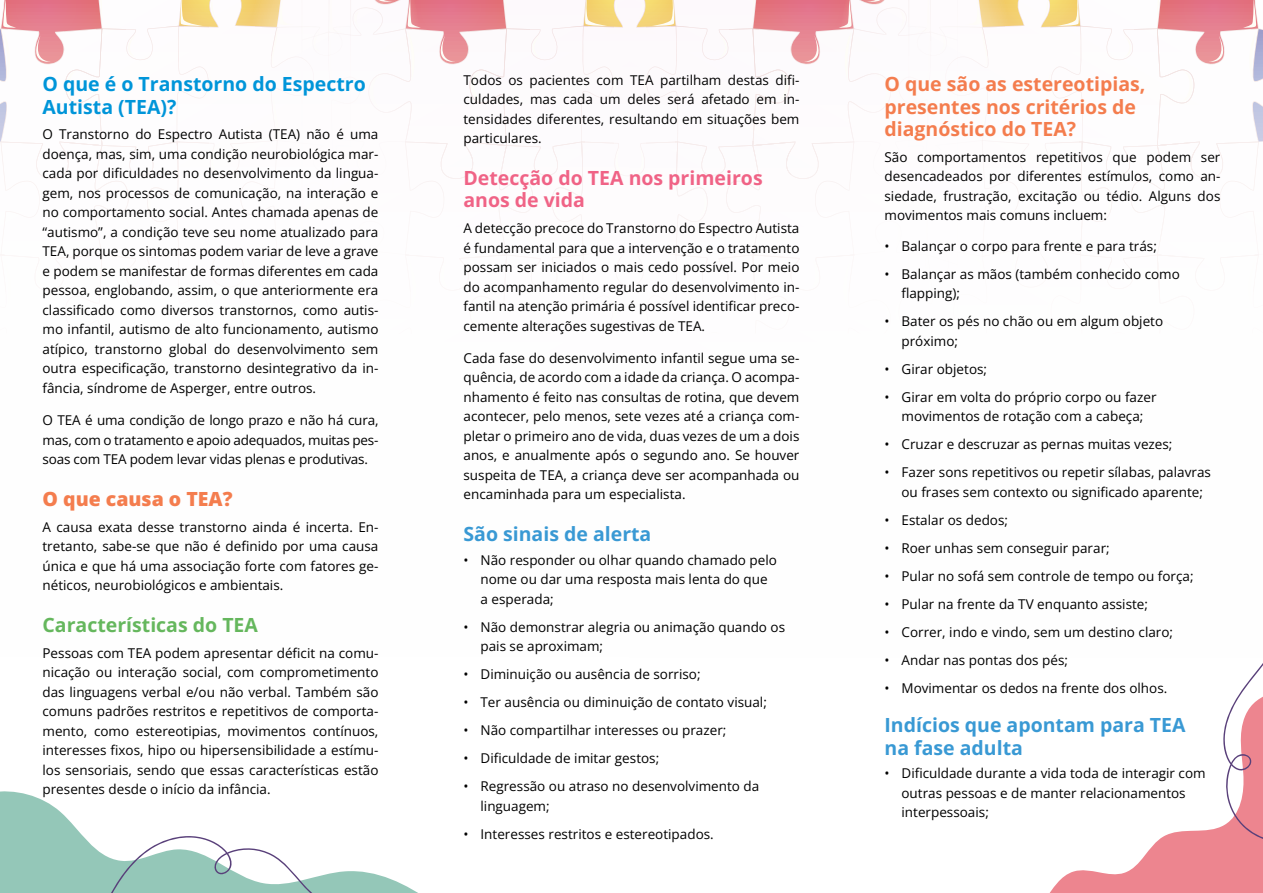
<style>
.page{position:relative;width:1263px;height:893px;background:#fff}
.page>*{position:absolute;margin:0;border:0;box-sizing:border-box;transform-origin:0 0}
.Titulo{font:700 19.5px/22.5px "Open Sans";color:#f47d4e}
.Titulo-2{font:700 19.5px/22.5px "Open Sans";color:#3999d4}
.Titulo-3{font:700 19.5px/22.5px "Open Sans";color:#0095d9}
.Titulo-4{font:700 19.5px/22.5px "Open Sans";color:#f06386}
.Titulo-5{font:700 19.5px "Open Sans";color:#65b75d}
.Titulo-6{font:800 19.5px "Open Sans";color:#f47d4e}
.Texto{font:13.5px/19.5px "Open Sans";color:#000;text-align:justify}
</style>
<div class="page">
<svg style="left:0;top:0;width:623px;height:255px"></svg>
<svg style="left:1049px;top:663px;width:214px;height:230px"></svg>
<svg style="left:0;top:791px;width:418px;height:102px"></svg>
<svg style="left:106px;top:836px;width:219px;height:57px"></svg>
<p class="Titulo-3" style="left:43px;top:72px;width:325px">O que é o Transtorno do Espectro<br>Autista (TEA)?</p>
<p class="Texto" style="left:43px;top:124px;width:337px">O Transtorno do Espectro Autista (TEA) não é uma doença, mas, sim, uma condição neurobiológica mar&shy;cada por dificuldades no desenvolvimento da lingua&shy;gem, nos processos de comunicação, na interação e no comportamento social. Antes chamada apenas de “autismo”, a condição teve seu nome atualizado para TEA, porque os sintomas podem variar de leve a grave e podem se manifestar de formas diferentes em cada pessoa, englobando, assim, o que anteriormente era classificado como diversos transtornos, como autis&shy;mo infantil, autismo de alto funcionamento, autismo atípico, transtorno global do desenvolvimento sem outra especificação, transtorno desintegrativo da in&shy;fância, síndrome de Asperger, entre outros.</p>
<p class="Texto" style="left:43px;top:410px;width:337px">O TEA é uma condição de longo prazo e não há cura, mas, com o tratamento e apoio adequados, muitas pes&shy;soas com TEA podem levar vidas plenas e produtivas.</p>
<p class="Titulo-6" style="left:43px;top:484px;width:192px">O que causa o TEA?</p>
<p class="Texto" style="left:43px;top:517px;width:337px">A causa exata desse transtorno ainda é incerta. En&shy;tretanto, sabe-se que não é definido por uma causa única e que há uma associação forte com fatores ge&shy;néticos, neurobiológicos e ambientais.</p>
<p class="Titulo-5" style="left:43px;top:611px;width:217px">Características do TEA</p>
<p class="Texto" style="left:43px;top:643px;width:337px">Pessoas com TEA podem apresentar déficit na comu&shy;nicação ou interação social, com comprometimento das linguagens verbal e/ou não verbal. Também são comuns padrões restritos e repetitivos de comporta&shy;mento, como estereotipias, movimentos contínuos, interesses fixos, hipo ou hipersensibilidade a estímu&shy;los sensoriais, sendo que essas características estão presentes desde o início da infância.</p>
<p class="Texto" style="left:463px;top:70px;width:337px">Todos os pacientes com TEA partilham destas difi&shy;culdades, mas cada um deles será afetado em in&shy;tensidades diferentes, resultando em situações bem particulares.</p>
<p class="Titulo-4" style="left:463px;top:166px;width:301px">Detecção do TEA nos primeiros anos de vida</p>
<p class="Texto" style="left:463px;top:218px;width:337px">A detecção precoce do Transtorno do Espectro Autista é fundamental para que a intervenção e o tratamento possam ser iniciados o mais cedo possível. Por meio do acompanhamento regular do desenvolvimento in&shy;fantil na atenção primária é possível identificar preco&shy;cemente alterações sugestivas de TEA.</p>
<p class="Texto" style="left:463px;top:348px;width:337px">Cada fase do desenvolvimento infantil segue uma se&shy;quência, de acordo com a idade da criança. O acompa&shy;nhamento é feito nas consultas de rotina, que devem acontecer, pelo menos, sete vezes até a criança com&shy;pletar o primeiro ano de vida, duas vezes de um a dois anos, e anualmente após o segundo ano. Se houver suspeita de TEA, a criança deve ser acompanhada ou encaminhada para um especialista.</p>
<p class="Titulo-2" style="left:463px;top:522px;width:189px">São sinais de alerta</p>
<p class="Texto" style="left:480px;top:550px;width:298px;text-align:left;text-indent:-17px">• Não responder ou olhar quando chamado pelo nome ou dar uma resposta mais lenta do que a esperada;</p>
<p class="Texto" style="left:480px;top:617px;width:306px;text-indent:-17px">• Não demonstrar alegria ou animação quando os pais se aproximam;</p>
<p class="Texto" style="left:463px;top:664px;width:239px">• Diminuição ou ausência de sorriso;</p>
<p class="Texto" style="left:463px;top:692px;width:305px">• Ter ausência ou diminuição de contato visual;</p>
<p class="Texto" style="left:463px;top:720px;width:264px">• Não compartilhar interesses ou prazer;</p>
<p class="Texto" style="left:463px;top:748px;width:197px">• Dificuldade de imitar gestos;</p>
<p class="Texto" style="left:480px;top:776px;width:280px;text-indent:-17px">• Regressão ou atraso no desenvolvimento da linguagem;</p>
<p class="Texto" style="left:463px;top:824px;width:252px">• Interesses restritos e estereotipados.</p>
<p class="Titulo" style="left:884px;top:72px;width:262px">O que são as estereotipias, presentes nos critérios de diagnóstico do TEA?</p>
<p class="Texto" style="left:884px;top:147px;width:337px">São comportamentos repetitivos que podem ser desencadeados por diferentes estímulos, como an&shy;siedade, frustração, excitação ou tédio. Alguns dos movimentos mais comuns incluem:</p>
<p class="Texto" style="left:884px;top:236px;width:274px">• Balançar o corpo para frente e para trás;</p>
<p class="Texto" style="left:901px;top:264px;width:280px;text-indent:-17px">• Balançar as mãos (também conhecido como flapping);</p>
<p class="Texto" style="left:901px;top:311px;width:263px;text-indent:-17px">• Bater os pés no chão ou em algum objeto próximo;</p>
<p class="Texto" style="left:884px;top:359px;width:104px">• Girar objetos;</p>
<p class="Texto" style="left:884px;top:387px;width:274px;text-align:center">• Girar em volta do próprio corpo ou fazer movimentos de rotação com a cabeça;</p>
<p class="Texto" style="left:884px;top:434px;width:289px">• Cruzar e descruzar as pernas muitas vezes;</p>
<p class="Texto" style="left:901px;top:462px;width:311px;text-indent:-17px">• Fazer sons repetitivos ou repetir sílabas, palavras ou frases sem contexto ou significado aparente;</p>
<p class="Texto" style="left:884px;top:510px;width:125px">• Estalar os dedos;</p>
<p class="Texto" style="left:884px;top:538px;width:227px">• Roer unhas sem conseguir parar;</p>
<p class="Texto" style="left:884px;top:566px;width:311px">• Pular no sofá sem controle de tempo ou força;</p>
<p class="Texto" style="left:884px;top:594px;width:265px">• Pular na frente da TV enquanto assiste;</p>
<p class="Texto" style="left:884px;top:622px;width:290px">• Correr, indo e vindo, sem um destino claro;</p>
<p class="Texto" style="left:884px;top:650px;width:185px">• Andar nas pontas dos pés;</p>
<p class="Texto" style="left:884px;top:678px;width:284px">• Movimentar os dedos na frente dos olhos.</p>
<p class="Titulo-2" style="left:884px;top:713px;width:303px">Indícios que apontam para TEA na fase adulta</p>
<p class="Texto" style="left:901px;top:763px;width:306px;text-align:left;text-indent:-17px">• Dificuldade durante a vida toda de interagir com outras pessoas e de manter relacionamentos interpessoais;</p>
</div>
